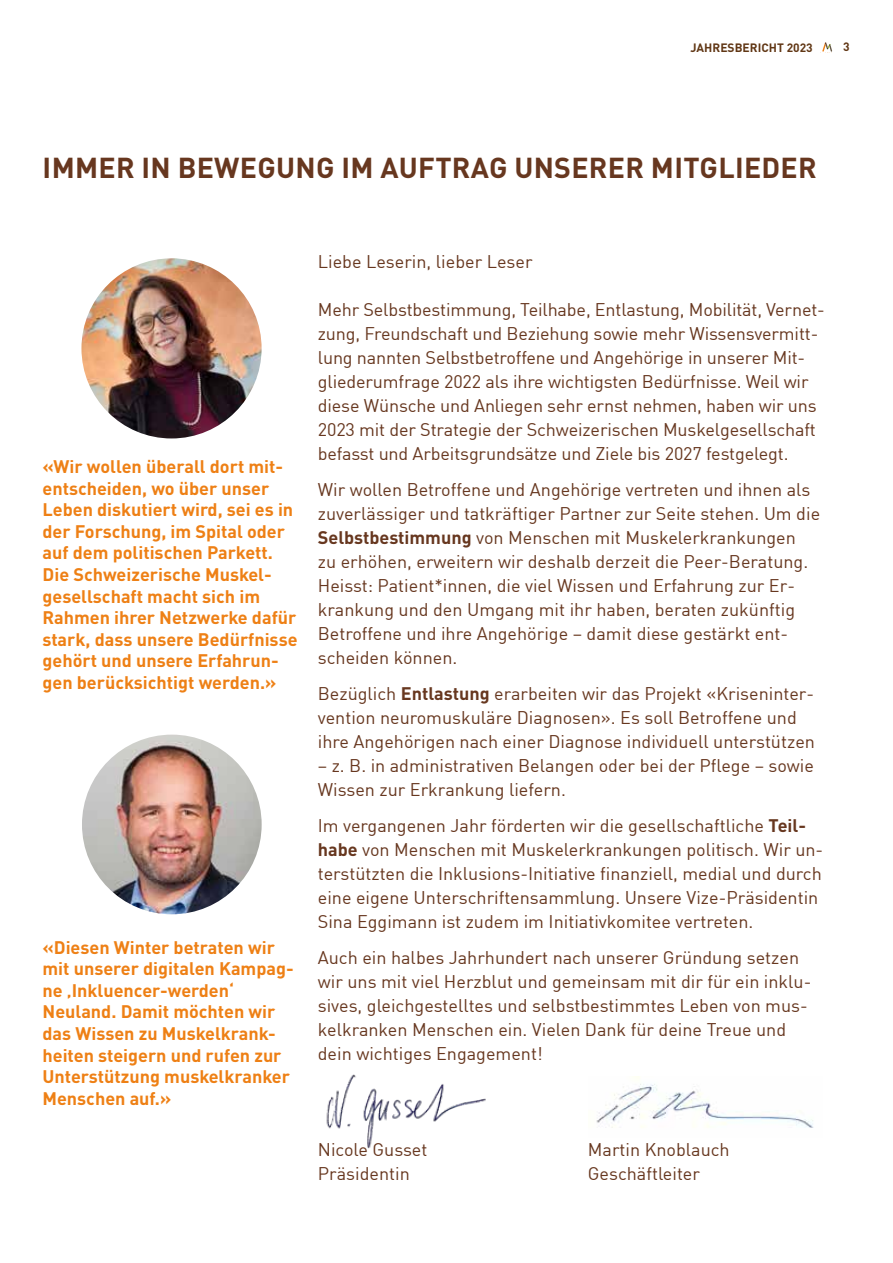
<style>
.page{position:relative;width:893px;height:1263px;background:#fff}
.page>*{position:absolute;margin:0;border:0;box-sizing:border-box;transform-origin:0 0}
.t1{font:700 28.5px "DIN Pro";letter-spacing:.01em;color:#67371f}
.t2{font:18px/24px "DIN";color:#67371f}
.t3{font:700 18px/21.6px "DIN Pro";color:#ee8015}
.t4{font:700 12px "DINOT";color:#613715}
.s1{font-family:"DINOT";font-weight:700}
.s2{font-family:"DIN Pro";font-weight:700}
</style>
<div class="page">
<svg style="left:822px;top:42px;width:10px;height:10px"></svg>
<img style="left:82px;top:735px;width:180px;height:179px;border-radius:90px">
<img style="left:81px;top:258px;width:181px;height:180px;border-radius:90px">
<img style="left:596px;top:1077px;width:218px;height:51px">
<img style="left:326px;top:1074px;width:160px;height:75px">
<p class="t4" style="left:691px;top:39px;width:124px">JAHRESBERICHT 2023</p>
<p class="t4" style="left:843px;top:39px;width:8px">3</p>
<h1 class="t1" style="left:43px;top:145px;width:776px">IMMER IN BEWEGUNG IM AUFTRAG UNSERER MITGLIEDER</h1>
<p class="t3" style="left:43px;top:455px;width:257px">«Wir wollen überall dort mit&shy;entscheiden, wo über unser<br>Leben diskutiert wird, sei es in der Forschung, im Spital oder auf dem politischen Parkett.<br>Die Schweizerische Muskel&shy;gesellschaft macht sich im<br>Rahmen ihrer Netzwerke dafür stark, dass unsere Bedürfnisse gehört und unsere Erfahrun&shy;gen berücksichtigt werden.»</p>
<p class="t3" style="left:43px;top:935px;width:253px">«Diesen Winter betraten wir mit unserer digitalen Kampag&shy;ne ‚Inkluencer-werden‘<br>Neuland. Damit möchten wir das Wissen zu Muskelkrank&shy;heiten steigern und rufen zur<br>Unterstützung muskelkranker<br>Menschen auf.»</p>
<p class="t2" style="left:318px;top:249px;width:216px">Liebe Leserin, lieber Leser</p>
<p class="t2" style="left:318px;top:297px;width:509px">Mehr Selbstbestimmung, Teilhabe, Entlastung, Mobilität, Vernet&shy;zung, Freundschaft und Beziehung sowie mehr Wissensvermitt&shy;lung nannten Selbstbetroffene und Angehörige in unserer Mit&shy;gliederumfrage 2022 als ihre wichtigsten Bedürfnisse. Weil wir diese Wünsche und Anliegen sehr ernst nehmen, haben wir uns 2023 mit der Strategie der Schweizerischen Muskelgesellschaft befasst und Arbeitsgrundsätze und Ziele bis 2027 festgelegt.</p>
<p class="t2" style="left:318px;top:477px;width:504px">Wir wollen Betroffene und Angehörige vertreten und ihnen als zuverlässiger und tatkräftiger Partner zur Seite stehen. Um die <span class="s1">Selbstbestimmung</span> von Menschen mit Muskelerkrankungen<br>zu erhöhen, erweitern wir deshalb derzeit die Peer-Beratung.<br>Heisst: Patient*innen, die viel Wissen und Erfahrung zur Er&shy;krankung und den Umgang mit ihr haben, beraten zukünftig Betroffene und ihre Angehörige – damit diese gestärkt ent&shy;scheiden können.</p>
<p class="t2" style="left:318px;top:681px;width:499px">Bezüglich <span class="s1">Entlastung</span> erarbeiten wir das Projekt «Kriseninter&shy;vention neuromuskuläre Diagnosen». Es soll Betroffene und ihre Angehörigen nach einer Diagnose individuell unterstützen</p>
<p class="t2" style="left:318px;top:753px;width:498px">– z. B. in administrativen Belangen oder bei der Pflege – sowie<br>Wissen zur Erkrankung liefern.</p>
<p class="t2" style="left:318px;top:813px;width:507px">Im vergangenen Jahr förderten wir die gesellschaftliche <span class="s2">Teil&shy;habe</span> von Menschen mit Muskelerkrankungen politisch. Wir un&shy;terstützten die Inklusions-Initiative finanziell, medial und durch eine eigene Unterschriftensammlung. Unsere Vize-Präsidentin Sina Eggimann ist zudem im Initiativkomitee vertreten.</p>
<p class="t2" style="left:318px;top:945px;width:495px">Auch ein halbes Jahrhundert nach unserer Gründung setzen wir uns mit viel Herzblut und gemeinsam mit dir für ein inklu&shy;sives, gleichgestelltes und selbstbestimmtes Leben von mus&shy;kelkranken Menschen ein. Vielen Dank für deine Treue und dein wichtiges Engagement!</p>
<p class="t2" style="left:318px;top:1137px;width:111px">Nicole Gusset</p>
<p class="t2" style="left:588px;top:1137px;width:143px">Martin Knoblauch</p>
<p class="t2" style="left:318px;top:1161px;width:93px">Präsidentin</p>
<p class="t2" style="left:588px;top:1161px;width:114px">Geschäftleiter</p>
</div>
